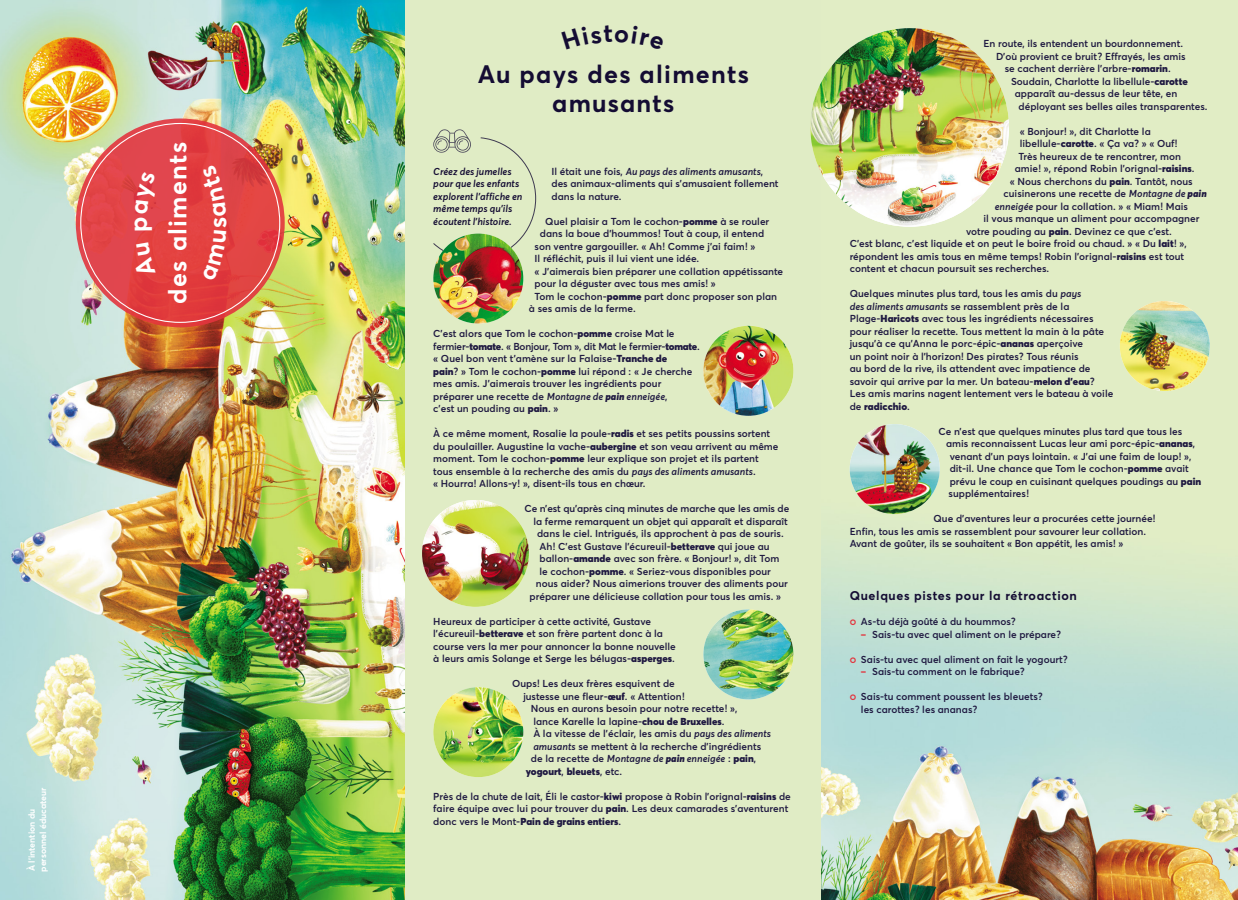
<style>
.page{position:relative;width:1238px;height:900px;background:#fff}
.page>*{position:absolute;margin:0;border:0;box-sizing:border-box;transform-origin:0 0}
.t1{font:700 25px/28.9px "Averta";letter-spacing:.05em;color:#140c33;text-align:center}
.t2{font:700 25px "Averta";letter-spacing:.05em;color:#fff}
.t3{font:700 12.5px "Averta";letter-spacing:.05em;color:#140c33}
.t4{font:600 10px/12.5px "Averta";color:#1f1941}
.t5{font:italic 600 10px/12.5px "Averta";color:#140c33}
.t6{font:italic 600 10px "Averta";color:#1f1941}
.t7{font:900 10px "Averta";color:#1f1941}
.t8{font:700 8.75px/11.2px "Averta";color:#fff}
.s1{font-style:italic}
.s2{font-weight:900}
.s3{font-weight:900;font-style:italic}
.s4{font-style:normal}
.s5{font-weight:900;font-style:normal}
.s6{font-weight:600}
.s7{font-weight:800;color:#e3343e}
</style>
<div class="page">
<img style="left:0;top:0;width:405px;height:900px">
<div style="left:405px;top:0;width:833px;height:900px;background:#e0ecc5"></div>
<img style="left:821px;top:28px;width:417px;height:872px">
<svg style="left:433px;top:129px;width:103px;height:131px"></svg>
<img style="left:433px;top:687px;width:90px;height:90px;border-radius:45px">
<img style="left:703px;top:609px;width:90px;height:90px;border-radius:45px">
<img style="left:703px;top:326px;width:90px;height:90px;border-radius:45px">
<img style="left:1119px;top:301px;width:90px;height:90px;border-radius:45px">
<img style="left:810px;top:28px;width:199px;height:199px;border-radius:99px">
<img style="left:433px;top:234px;width:90px;height:90px;border-radius:45px">
<img style="left:849px;top:424px;width:90px;height:90px;border-radius:45px">
<img style="left:422px;top:500px;width:107px;height:107px;border-radius:53px">
<svg style="left:76px;top:118px;width:209px;height:209px;background:#e14648"></svg>
<svg style="left:202px;top:165px;width:25px;height:116px;background:#e24041"></svg>
<svg style="left:134px;top:242px;width:22px;height:36px"></svg>
<svg style="left:134px;top:171px;width:23px;height:59px"></svg>
<h1 class="t2" style="left:162px;top:304px;width:163px;rotate:-90deg">des aliments</h1>
<p class="t8" style="left:26px;top:872px;width:86px;rotate:-90deg">À l’intention du personnel éducateur</p>
<h1 class="t1" style="left:478px;top:59px;width:273px">Au pays des aliments amusants</h1>
<p class="t5" style="left:433px;top:165px;width:91px">Créez des jumelles pour que les enfants explorent l’affiche en même temps qu’ils écoutent l’histoire.</p>
<p class="t4" style="left:551px;top:165px;width:229px">Il était une fois, <span class="s1">Au pays des aliments amusants</span>, des animaux-aliments qui s’amusaient follement dans la nature.</p>
<p class="t4" style="left:545px;top:215px;width:225px">Quel plaisir a Tom le cochon‑<span class="s2">pomme</span> à se rouler</p>
<p class="t4" style="left:540px;top:227px;width:226px">dans la boue d’hoummos ! Tout à coup, il entend</p>
<p class="t4" style="left:534px;top:240px;width:222px">son ventre gargouiller. « Ah ! Comme j’ai faim ! »</p>
<p class="t4" style="left:534px;top:252px;width:166px">Il réfléchit, puis il lui vient une idée.</p>
<p class="t4" style="left:534px;top:265px;width:250px">« J’aimerais bien préparer une collation appétissante</p>
<p class="t4" style="left:534px;top:277px;width:183px">pour la déguster avec tous mes amis ! »</p>
<p class="t4" style="left:534px;top:290px;width:244px">Tom le cochon‑<span class="s2">pomme</span> part donc proposer son plan</p>
<p class="t4" style="left:529px;top:302px;width:108px">à ses amis de la ferme.</p>
<p class="t4" style="left:433px;top:327px;width:268px">C’est alors que Tom le cochon‑<span class="s2">pomme</span> croise Mat le fermier‑<span class="s2">tomate</span>. « Bonjour, Tom », dit Mat le fermier‑<span class="s2">tomate</span>. « Quel bon vent t’amène sur la Falaise-<span class="s2">Tranche de<br>pain</span> ? » Tom le cochon‑<span class="s2">pomme</span> lui répond : « Je cherche mes amis. J’aimerais trouver les ingrédients pour préparer une recette de <span class="s1">Montagne de</span> <span class="s3">pain</span> <span class="s1">enneigée</span>,<br>c’est un pouding au <span class="s2">pain</span>. »</p>
<p class="t4" style="left:433px;top:427px;width:347px">À ce même moment, Rosalie la poule‑<span class="s2">radis</span> et ses petits poussins sortent du poulailler. Augustine la vache‑<span class="s2">aubergine</span> et son veau arrivent au même moment. Tom le cochon‑<span class="s2">pomme</span> leur explique son projet et ils partent tous ensemble à la recherche des amis du <span class="s1">pays des aliments amusants</span>.<br>« Hourra ! Allons-y ! », disent-ils tous en chœur.</p>
<p class="t4" style="left:524px;top:502px;width:266px">Ce n’est qu’après cinq minutes de marche que les amis de</p>
<p class="t4" style="left:533px;top:515px;width:256px">la ferme remarquent un objet qui apparaît et disparaît</p>
<p class="t4" style="left:537px;top:527px;width:248px">dans le ciel. Intrigués, ils approchent à pas de souris.</p>
<p class="t4" style="left:539px;top:540px;width:232px">Ah ! C’est Gustave l’écureuil‑<span class="s2">betterave</span> qui joue au</p>
<p class="t4" style="left:539px;top:552px;width:241px">ballon‑<span class="s2">amande</span> avec son frère. « Bonjour ! », dit Tom</p>
<p class="t4" style="left:539px;top:565px;width:233px">le cochon‑<span class="s2">pomme</span>. « Seriez-vous disponibles pour</p>
<p class="t4" style="left:536px;top:577px;width:254px">nous aider ? Nous aimerions trouver des aliments pour</p>
<p class="t4" style="left:529px;top:590px;width:253px">préparer une délicieuse collation pour tous les amis. »</p>
<p class="t4" style="left:433px;top:615px;width:244px">Heureux de participer à cette activité, Gustave l’écureuil‑<span class="s2">betterave</span> et son frère partent donc à la course vers la mer pour annoncer la bonne nouvelle à leurs amis Solange et Serge les bélugas‑<span class="s2">asperges</span>.</p>
<p class="t4" style="left:512px;top:677px;width:164px">Oups ! Les deux frères esquivent de</p>
<p class="t4" style="left:523px;top:690px;width:163px">justesse une fleur‑<span class="s2">œuf</span>. « Attention !</p>
<p class="t4" style="left:531px;top:702px;width:208px">Nous en aurons besoin pour notre recette ! »,</p>
<p class="t4" style="left:533px;top:715px;width:193px">lance Karelle la lapine-<span class="s2">chou de Bruxelles</span>.</p>
<p class="t4" style="left:533px;top:727px;width:239px">À la vitesse de l’éclair, les amis du <span class="s1">pays des aliments</span></p>
<p class="t4" style="left:533px;top:740px;width:229px"><span class="s1">amusants</span> se mettent à la recherche d’ingrédients</p>
<p class="t6" style="left:531px;top:752px;width:227px"><span class="s4">de la recette de</span> Montagne de <span class="s2">pain</span> enneigée <span class="s4">:</span> <span class="s5">pain</span><span class="s4">,</span></p>
<p class="t7" style="left:526px;top:765px;width:98px">yogourt<span class="s6">,</span> bleuets<span class="s6">, etc.</span></p>
<p class="t4" style="left:433px;top:790px;width:359px">Près de la chute de lait, Éli le castor‑<span class="s2">kiwi</span> propose à Robin l’orignal‑<span class="s2">raisins</span> de faire équipe avec lui pour trouver du <span class="s2">pain</span>. Les deux camarades s’aventurent donc vers le Mont‑<span class="s2">Pain de grains entiers</span>.</p>
<p class="t4" style="left:983px;top:37px;width:201px">En route, ils entendent un bourdonnement.</p>
<p class="t4" style="left:996px;top:50px;width:191px">D’où provient ce bruit ? Effrayés, les amis</p>
<p class="t4" style="left:1004px;top:62px;width:167px">se cachent derrière l’arbre‑<span class="s2">romarin</span>.</p>
<p class="t4" style="left:1011px;top:75px;width:178px">Soudain, Charlotte la libellule‑<span class="s2">carotte</span></p>
<p class="t4" style="left:1014px;top:87px;width:164px">apparaît au-dessus de leur tête, en</p>
<p class="t4" style="left:1018px;top:100px;width:190px">déployant ses belles ailes transparentes.</p>
<p class="t4" style="left:1019px;top:125px;width:132px">« Bonjour ! », dit Charlotte la</p>
<p class="t4" style="left:1019px;top:137px;width:159px">libellule‑<span class="s2">carotte</span>. « Ça va ? » « Ouf !</p>
<p class="t4" style="left:1018px;top:150px;width:164px">Très heureux de te rencontrer, mon</p>
<p class="t4" style="left:1014px;top:162px;width:181px">amie ! », répond Robin l’orignal‑<span class="s2">raisins</span>.</p>
<p class="t4" style="left:1009px;top:175px;width:184px">« Nous cherchons du <span class="s2">pain</span>. Tantôt, nous</p>
<p class="t4" style="left:1003px;top:187px;width:205px">cuisinerons une recette de <span class="s1">Montagne de</span> <span class="s3">pain</span></p>
<p class="t4" style="left:994px;top:200px;width:195px"><span class="s1">enneigée</span> pour la collation. » « Miam ! Mais</p>
<p class="t4" style="left:983px;top:212px;width:217px">il vous manque un aliment pour accompagner</p>
<p class="t4" style="left:966px;top:225px;width:207px">votre pouding au <span class="s2">pain</span>. Devinez ce que c’est.</p>
<p class="t4" style="left:849px;top:237px;width:338px">C’est blanc, c’est liquide et on peut le boire froid ou chaud. » « Du <span class="s2">lait</span> ! »,</p>
<p class="t4" style="left:849px;top:250px;width:336px">répondent les amis tous en même temps ! Robin l’orignal‑<span class="s2">raisins</span> est tout</p>
<p class="t4" style="left:849px;top:262px;width:201px">content et chacun poursuit ses recherches.</p>
<p class="t4" style="left:849px;top:287px;width:265px">Quelques minutes plus tard, tous les amis du <span class="s1">pays<br>des aliments amusants</span> se rassemblent près de la Plage‑<span class="s2">Haricots</span> avec tous les ingrédients nécessaires pour réaliser la recette. Tous mettent la main à la pâte jusqu’à ce qu’Anna le porc‑épic‑<span class="s2">ananas</span> aperçoive<br>un point noir à l’horizon ! Des pirates ? Tous réunis<br>au bord de la rive, ils attendent avec impatience de savoir qui arrive par la mer. Un bateau‑<span class="s2">melon d’eau</span> ?<br>Les amis marins nagent lentement vers le bateau à voile de <span class="s2">radicchio</span>.</p>
<p class="t4" style="left:938px;top:425px;width:245px">Ce n’est que quelques minutes plus tard que tous les</p>
<p class="t4" style="left:946px;top:437px;width:250px">amis reconnaissent Lucas leur ami porc‑épic‑<span class="s2">ananas</span>,</p>
<p class="t4" style="left:949px;top:450px;width:243px">venant d’un pays lointain. « J’ai une faim de loup ! »,</p>
<p class="t4" style="left:949px;top:462px;width:240px">dit-il. Une chance que Tom le cochon‑<span class="s2">pomme</span> avait</p>
<p class="t4" style="left:949px;top:475px;width:253px">prévu le coup en cuisinant quelques poudings au <span class="s2">pain</span></p>
<p class="t4" style="left:948px;top:487px;width:82px">supplémentaires !</p>
<p class="t4" style="left:849px;top:512px;width:307px;text-indent:84px">Que d’aventures leur a procurées cette journée !<br>Enfin, tous les amis se rassemblent pour savourer leur collation.<br>Avant de goûter, ils se souhaitent « Bon appétit, les amis ! »</p>
<p class="t3" style="left:849px;top:588px;width:229px">Quelques pistes pour la rétroaction</p>
<p class="t4" style="left:849px;top:615px;width:168px"><span class="s7">○</span> As-tu déjà goûté à du hoummos ?</p>
<p class="t4" style="left:861px;top:628px;width:202px"><span class="s7">–</span> Sais-tu avec quel aliment on le prépare ?</p>
<p class="t4" style="left:849px;top:653px;width:219px"><span class="s7">○</span> Sais-tu avec quel aliment on fait le yogourt ?</p>
<p class="t4" style="left:861px;top:665px;width:165px"><span class="s7">–</span> Sais-tu comment on le fabrique ?</p>
<p class="t4" style="left:861px;top:690px;width:183px;text-indent:-11px"><span class="s7">○</span> Sais-tu comment poussent les bleuets ? les carottes ? les ananas ?</p>
</div>
